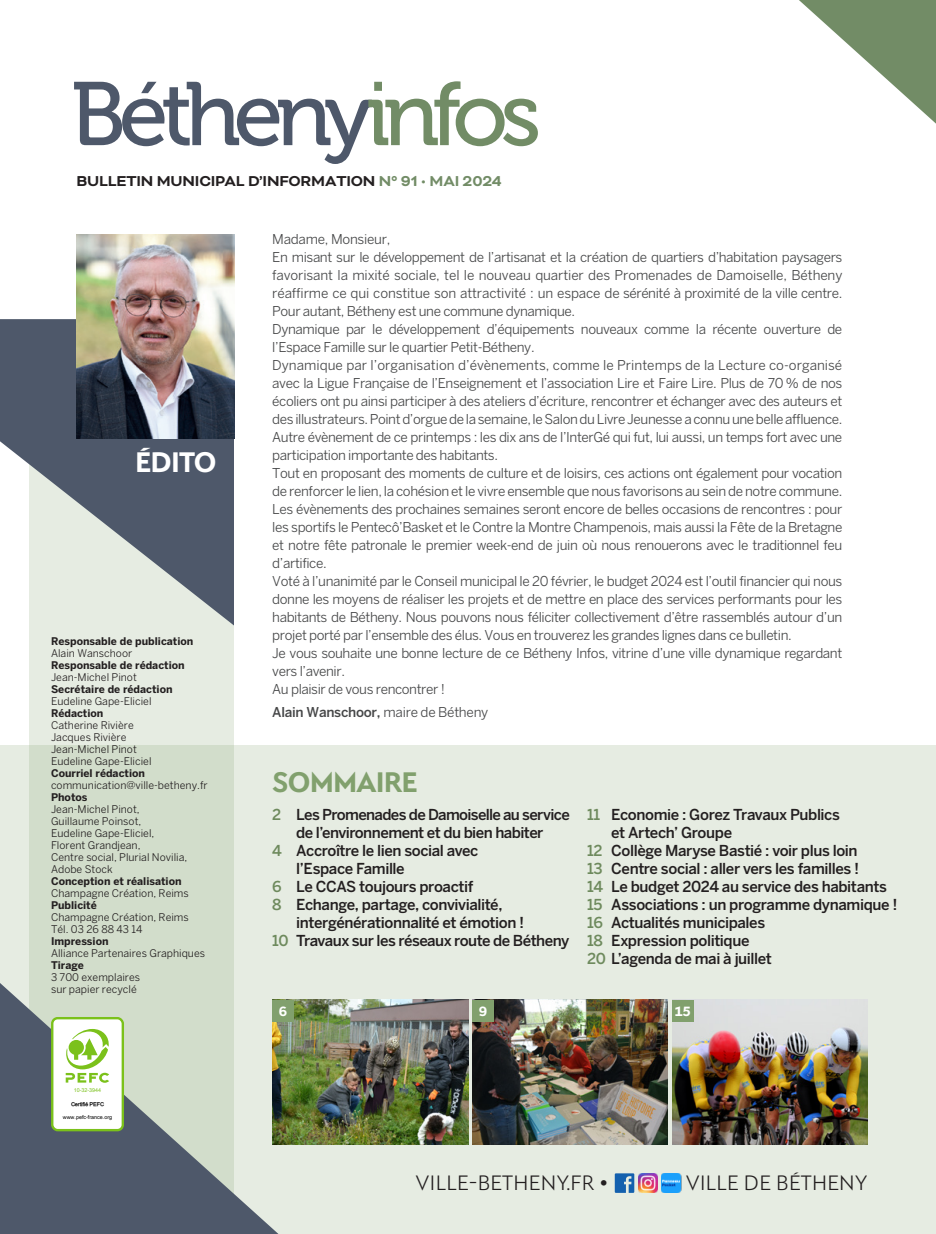
<style>
.page{position:relative;width:936px;height:1234px;background:#fff}
.page>*{position:absolute;margin:0;border:0;box-sizing:border-box;transform-origin:0 0}
.t1{font:89.7px "Museo 500";letter-spacing:-.08em;color:#4e586a}
.Titrage_718_Capitales{font:800 28.5px "Seven One Eight";letter-spacing:-.035em;color:#81a06d}
.Titrage_718_Capitales-2{font:800 28.5px "Seven One Eight";letter-spacing:-.035em;color:#fff}
.Titrage_718_Capitales-3{font:300 21px "Seven One Eight";letter-spacing:-.015em;color:#231f20}
.Body_Benton_OK{font:700 16.5px "Bicyclette";letter-spacing:-.01em;color:#231f20}
.t2{font:500 15px "Benton Sans";letter-spacing:-.03em;color:#231f20}
.Body_Benton_OK-2{font:13.5px/18px "Benton Sans";letter-spacing:-.03em;color:#464748;text-align:justify}
.Body_Benton_OK-3{font:500 13.5px "Benton Sans";letter-spacing:-.02em;color:#464748}
.t3{font:800 13.5px "Seven One Eight";color:#fff}
.t4{font:10.5px "Benton Sans";color:#231f20}
.t5{font:700 10.5px "Benton Sans";color:#231f20}
.t6{font:5.4px "Arial Unicode MS";color:#000}
.t7{font:5.4px "Cairo Font 1 0";color:#000}
.t8{font:5.4px "Arial Unicode MS";color:#7bc11b}
.s1{color:#728c66}
.s2{font-weight:400}
.s3{color:#6e8a5d}
</style>
<div class="page">
<div style="left:0;top:744px;width:935px;height:489px;background:#e6ece2"></div>
<svg style="left:30px;top:625px;width:204px;height:357px;background:#d8e2d2"></svg>
<svg style="left:0;top:319px;width:234px;height:306px;background:#90989f"></svg>
<img style="left:77px;top:234px;width:157px;height:204px">
<svg style="left:799px;top:0;width:136px;height:123px"></svg>
<svg style="left:0;top:982px;width:278px;height:251px"></svg>
<img style="left:272px;top:999px;width:196px;height:145px">
<img style="left:472px;top:999px;width:196px;height:145px">
<div style="left:472px;top:999px;width:21px;height:21px;background:#81a06d"></div>
<img style="left:672px;top:999px;width:195px;height:145px">
<div style="left:672px;top:999px;width:21px;height:21px;background:#81a06d"></div>
<div style="left:272px;top:999px;width:21px;height:21px;background:#81a06d"></div>
<svg style="left:614px;top:1173px;width:20px;height:19px"></svg>
<div style="left:52px;top:1017px;width:71px;height:112px;background:#fff;border-radius:5px"></div>
<div style="left:51px;top:1016px;width:73px;height:114px;border:2px solid #7bc11b;border-radius:5px"></div>
<svg style="left:65px;top:1029px;width:44px;height:53px"></svg>
<img style="left:638px;top:1173px;width:19px;height:19px">
<img style="left:661px;top:1173px;width:20px;height:19px">
<p class="t1" style="left:71px;top:65px;width:472px">Bétheny<span class="s1">infos</span></p>
<p class="Body_Benton_OK" style="left:77px;top:172px;width:426px">BULLETIN MUNICIPAL D’INFORMATION <span class="s1">N° 91 • MAI 2024</span></p>
<p class="Titrage_718_Capitales-2" style="left:135px;top:443px;width:83px">ÉDITO</p>
<p class="t5" style="left:51px;top:634px;width:144px">Responsable de publication</p>
<p class="t4" style="left:51px;top:646px;width:83px">Alain Wanschoor</p>
<p class="t5" style="left:51px;top:658px;width:135px">Responsable de rédaction</p>
<p class="t4" style="left:51px;top:670px;width:87px">Jean-Michel Pinot</p>
<p class="t5" style="left:51px;top:682px;width:123px">Secrétaire de rédaction</p>
<p class="t4" style="left:51px;top:694px;width:102px">Eudeline Gape-Eliciel</p>
<p class="t5" style="left:51px;top:706px;width:54px">Rédaction</p>
<p class="t4" style="left:51px;top:718px;width:84px">Catherine Rivière</p>
<p class="t4" style="left:51px;top:730px;width:77px">Jacques Rivière</p>
<p class="t4" style="left:51px;top:742px;width:87px">Jean-Michel Pinot</p>
<p class="t4" style="left:51px;top:754px;width:102px">Eudeline Gape-Eliciel</p>
<p class="t5" style="left:51px;top:766px;width:95px">Courriel rédaction</p>
<p class="t4" style="left:51px;top:778px;width:158px">communication@ville-betheny.fr</p>
<p class="t5" style="left:51px;top:790px;width:38px">Photos</p>
<p class="t4" style="left:51px;top:802px;width:90px">Jean-Michel Pinot,</p>
<p class="t4" style="left:51px;top:814px;width:92px">Guillaume Poinsot,</p>
<p class="t4" style="left:51px;top:826px;width:105px">Eudeline Gape-Eliciel,</p>
<p class="t4" style="left:51px;top:838px;width:91px">Florent Grandjean,</p>
<p class="t4" style="left:51px;top:850px;width:138px">Centre social, Plurial Novilia,</p>
<p class="t4" style="left:51px;top:862px;width:63px">Adobe Stock</p>
<p class="t5" style="left:51px;top:874px;width:132px">Conception et réalisation</p>
<p class="t4" style="left:51px;top:886px;width:139px">Champagne Création, Reims</p>
<p class="t5" style="left:51px;top:898px;width:47px">Publicité</p>
<p class="t4" style="left:51px;top:910px;width:139px">Champagne Création, Reims</p>
<p class="t4" style="left:51px;top:922px;width:93px">Tél. 03 26 88 43 14</p>
<p class="t5" style="left:51px;top:934px;width:59px">Impression</p>
<p class="t4" style="left:51px;top:946px;width:155px">Alliance Partenaires Graphiques</p>
<p class="t5" style="left:51px;top:958px;width:34px">Tirage</p>
<p class="t4" style="left:51px;top:970px;width:91px">3 700 exemplaires</p>
<p class="t4" style="left:51px;top:982px;width:87px">sur papier recyclé</p>
<p class="t8" style="left:74px;top:1085px;width:29px">10-32-3944</p>
<p class="t7" style="left:71px;top:1100px;width:34px">Certifié PEFC</p>
<p class="t6" style="left:63px;top:1112px;width:51px">www.pefc-france.org</p>
<p class="Body_Benton_OK-2" style="left:272px;top:230px;width:120px">Madame, Monsieur,</p>
<p class="Body_Benton_OK-2" style="left:272px;top:248px;width:571px">En misant sur le développement de l’artisanat et la création de quartiers d’habitation paysagers favorisant la mixité sociale, tel le nouveau quartier des Promenades de Damoiselle, Bétheny réaffirme ce qui constitue son attractivité : un espace de sérénité à proximité de la ville centre.<br>Pour autant, Bétheny est une commune dynamique.</p>
<p class="Body_Benton_OK-2" style="left:272px;top:320px;width:571px">Dynamique par le développement d’équipements nouveaux comme la récente ouverture de l’Espace Famille sur le quartier Petit-Bétheny.</p>
<p class="Body_Benton_OK-2" style="left:272px;top:356px;width:571px">Dynamique par l’organisation d’évènements, comme le Printemps de la Lecture co-organisé avec la Ligue Française de l’Enseignement et l’association Lire et Faire Lire. Plus de 70 % de nos écoliers ont pu ainsi participer à des ateliers d’écriture, rencontrer et échanger avec des auteurs et des illustrateurs. Point d’orgue de la semaine, le Salon du Livre Jeunesse a connu une belle affluence.<br>Autre évènement de ce printemps : les dix ans de l’InterGé qui fut, lui aussi, un temps fort avec une participation importante des habitants.</p>
<p class="Body_Benton_OK-2" style="left:272px;top:464px;width:571px">Tout en proposant des moments de culture et de loisirs, ces actions ont également pour vocation de renforcer le lien, la cohésion et le vivre ensemble que nous favorisons au sein de notre commune.</p>
<p class="Body_Benton_OK-2" style="left:272px;top:500px;width:571px">Les évènements des prochaines semaines seront encore de belles occasions de rencontres : pour les sportifs le Pentecô’Basket et le Contre la Montre Champenois, mais aussi la Fête de la Bretagne et notre fête patronale le premier week-end de juin où nous renouerons avec le traditionnel feu d’artifice.</p>
<p class="Body_Benton_OK-2" style="left:272px;top:572px;width:571px">Voté à l’unanimité par le Conseil municipal le 20 février, le budget 2024 est l’outil financier qui nous donne les moyens de réaliser les projets et de mettre en place des services performants pour les habitants de Bétheny. Nous pouvons nous féliciter collectivement d’être rassemblés autour d’un projet porté par l’ensemble des élus. Vous en trouverez les grandes lignes dans ce bulletin.</p>
<p class="Body_Benton_OK-2" style="left:272px;top:644px;width:571px">Je vous souhaite une bonne lecture de ce Bétheny Infos, vitrine d’une ville dynamique regardant vers l’avenir.</p>
<p class="Body_Benton_OK-2" style="left:272px;top:680px;width:174px">Au plaisir de vous rencontrer !</p>
<p class="Body_Benton_OK-3" style="left:272px;top:703px;width:217px">Alain Wanschoor, <span class="s2">maire de Bétheny</span></p>
<p class="Titrage_718_Capitales" style="left:272px;top:762px;width:147px">SOMMAIRE</p>
<p class="t2" style="left:272px;top:805px;width:299px"><span class="s3">2</span> Les Promenades de Damoiselle au service</p>
<p class="t2" style="left:296px;top:823px;width:249px">de l’environnement et du bien habiter</p>
<p class="t2" style="left:272px;top:841px;width:207px"><span class="s3">4</span> Accroître le lien social avec</p>
<p class="t2" style="left:296px;top:859px;width:110px">l’Espace Famille</p>
<p class="t2" style="left:272px;top:877px;width:202px"><span class="s3">6</span> Le CCAS toujours proactif</p>
<p class="t2" style="left:272px;top:895px;width:232px"><span class="s3">8</span> Echange, partage, convivialité,</p>
<p class="t2" style="left:296px;top:913px;width:229px">intergénérationnalité et émotion !</p>
<p class="t2" style="left:272px;top:931px;width:298px"><span class="s3">10</span> Travaux sur les réseaux route de Bétheny</p>
<p class="t2" style="left:587px;top:805px;width:254px"><span class="s3">11</span> Economie : Gorez Travaux Publics</p>
<p class="t2" style="left:611px;top:823px;width:122px">et Artech’ Groupe</p>
<p class="t2" style="left:587px;top:841px;width:272px"><span class="s3">12</span> Collège Maryse Bastié : voir plus loin</p>
<p class="t2" style="left:587px;top:859px;width:274px"><span class="s3">13</span> Centre social : aller vers les familles !</p>
<p class="t2" style="left:587px;top:877px;width:301px"><span class="s3">14</span> Le budget 2024 au service des habitants</p>
<p class="t2" style="left:587px;top:895px;width:312px"><span class="s3">15</span> Associations : un programme dynamique !</p>
<p class="t2" style="left:587px;top:913px;width:180px"><span class="s3">16</span> Actualités municipales</p>
<p class="t2" style="left:587px;top:931px;width:164px"><span class="s3">18</span> Expression politique</p>
<p class="t2" style="left:587px;top:949px;width:186px"><span class="s3">20</span> L’agenda de mai à juillet</p>
<p class="t3" style="left:279px;top:1001px;width:10px">6</p>
<p class="t3" style="left:478px;top:1001px;width:10px">9</p>
<p class="t3" style="left:674px;top:1001px;width:18px">15</p>
<p class="Titrage_718_Capitales-3" style="left:415px;top:1170px;width:195px">VILLE-BETHENY.FR •</p>
<p class="Titrage_718_Capitales-3" style="left:685px;top:1170px;width:184px">VILLE DE BÉTHENY</p>
</div>
